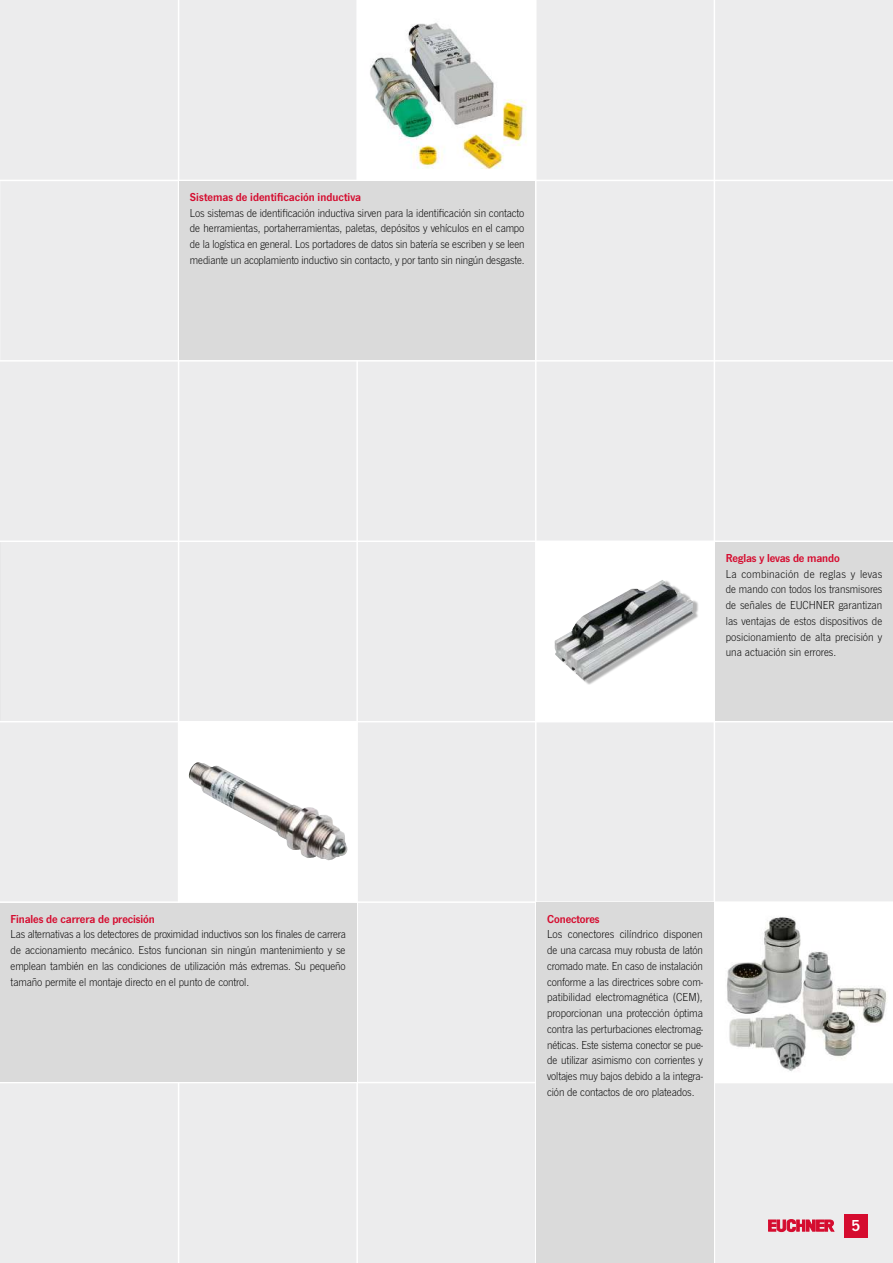
<style>
.page{position:relative;width:893px;height:1263px;background:#ececed}
.page>*{position:absolute;margin:0;border:0;box-sizing:border-box;transform-origin:0 0}
.t1{font:16.5px "News Got Dem";color:#fff}
.t2{font:300 12px/15.8px "News Got";letter-spacing:-.01em;color:#000;text-align:justify}
.t3{font:12px "News Got Dem";letter-spacing:-.01em;color:#d50c2f}
</style>
<div class="page">
<hr style="left:0;top:180px;width:893px;height:1px;background:#fff">
<hr style="left:0;top:360px;width:893px;height:2px;background:#fff">
<hr style="left:0;top:540px;width:893px;height:2px;background:#fff">
<hr style="left:0;top:721px;width:893px;height:1px;background:#fff">
<hr style="left:0;top:901px;width:893px;height:2px;background:#fff">
<hr style="left:0;top:1082px;width:893px;height:1px;background:#fff">
<hr style="left:178px;top:0;width:1px;height:1263px;background:#fff">
<hr style="left:356px;top:0;width:2px;height:1263px;background:#fff">
<hr style="left:535px;top:0;width:1px;height:1263px;background:#fff">
<hr style="left:714px;top:0;width:1px;height:1263px;background:#fff">
<svg style="left:768px;top:1219px;width:66px;height:12px"></svg>
<div style="left:844px;top:1214px;width:23px;height:23px;background:#d50c2f"></div>
<div style="left:536px;top:541px;width:178px;height:181px;background:#fff"></div>
<div style="left:557px;top:580px;width:142px;height:105px;background:#000;opacity:.3"></div>
<img style="left:555px;top:580px;width:138px;height:101px">
<div style="left:179px;top:181px;width:356px;height:179px;background:#dadada"></div>
<div style="left:0;top:903px;width:356px;height:179px;background:#dadada"></div>
<div style="left:536px;top:903px;width:178px;height:360px;background:#dadada"></div>
<div style="left:179px;top:722px;width:178px;height:180px;background:#fff"></div>
<img style="left:189px;top:765px;width:158px;height:95px">
<div style="left:714px;top:902px;width:179px;height:180px;background:#fff"></div>
<div style="left:715px;top:542px;width:178px;height:179px;background:#dadada"></div>
<img style="left:727px;top:917px;width:160px;height:155px">
<div style="left:357px;top:0;width:179px;height:180px;background:#fff"></div>
<img style="left:370px;top:23px;width:157px;height:146px">
<p class="t3" style="left:190px;top:190px;width:173px">Sistemas de identificación inductiva</p>
<p class="t2" style="left:190px;top:205px;width:336px">Los sistemas de identificación inductiva sirven para la identificación sin contacto de herramientas, portaherramientas, paletas, depósitos y vehículos en el campo de la logística en general. Los portadores de datos sin batería se escriben y se leen mediante un acoplamiento inductivo sin contacto, y por tanto sin ningún desgaste.</p>
<p class="t3" style="left:11px;top:911px;width:146px">Finales de carrera de precisión</p>
<p class="t2" style="left:11px;top:927px;width:337px">Las alternativas a los detectores de proximidad inductivos son los finales de carrera de accionamiento mecánico. Estos funcionan sin ningún mantenimiento y se emplean también en las condiciones de utilización más extremas. Su pequeño tamaño permite el montaje directo en el punto de control.</p>
<p class="t3" style="left:726px;top:551px;width:116px">Reglas y levas de mando</p>
<p class="t2" style="left:726px;top:566px;width:158px">La combinación de reglas y levas de mando con todos los transmisores de señales de EUCHNER garantizan las ventajas de estos dispositivos de posicionamiento de alta precisión y una actuación sin errores.</p>
<p class="t3" style="left:547px;top:911px;width:54px">Conectores</p>
<p class="t2" style="left:547px;top:926px;width:157px">Los conectores cilíndrico disponen de una carcasa muy robusta de latón cromado mate. En caso de instalación conforme a las directrices sobre com&shy;patibilidad electromagnética (CEM), proporcionan una protección óptima contra las perturbaciones electromag&shy;néticas. Este sistema conector se pue&shy;de utilizar asimismo con corrientes y voltajes muy bajos debido a la integra&shy;ción de contactos de oro plateados.</p>
<h1 class="t1" style="left:851px;top:1216px;width:10px">5</h1>
</div>
